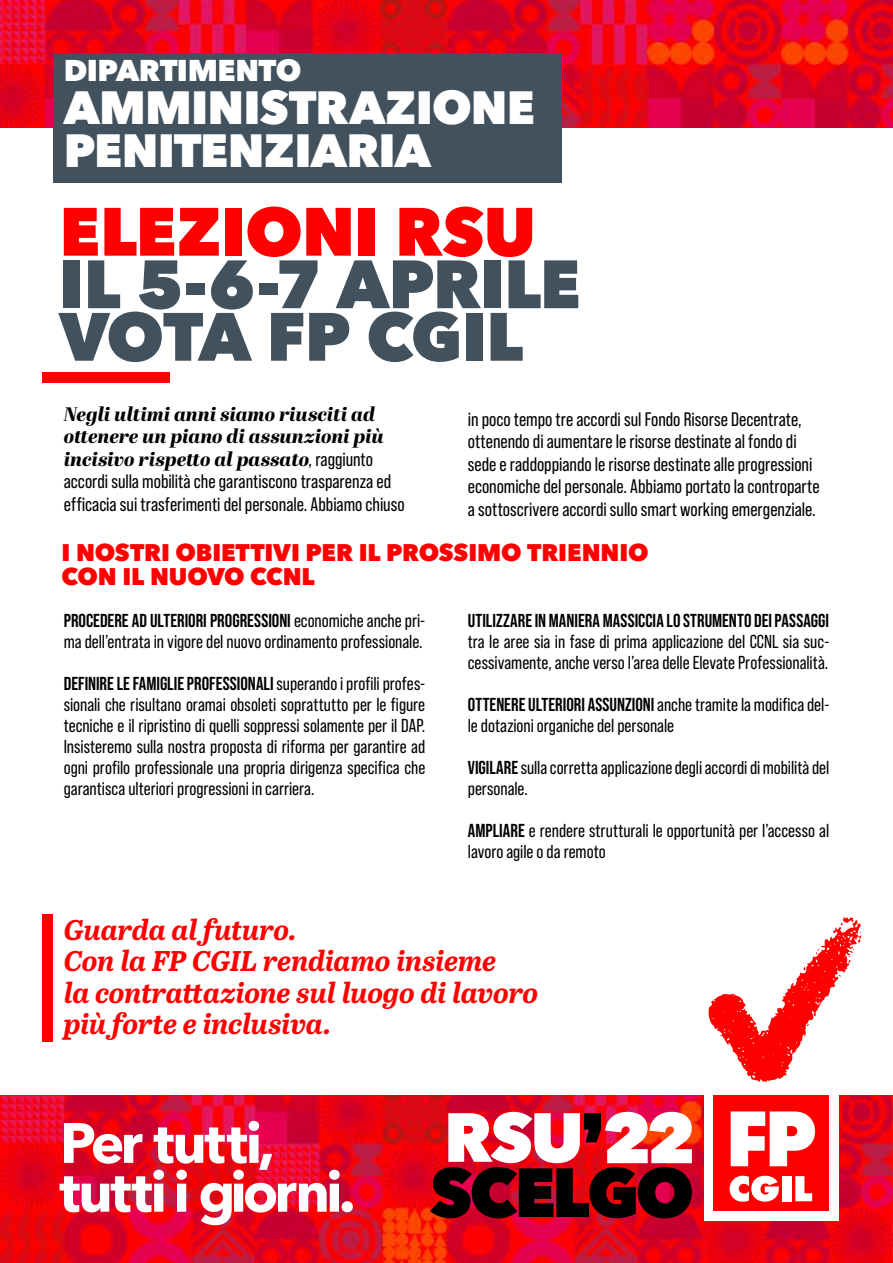
<style>
.page{position:relative;width:893px;height:1263px;background:#fff}
.page>*{position:absolute;margin:0;border:0;box-sizing:border-box;transform-origin:0 0}
.t1{font:800 67.5px/52.5px "Avenir Next";letter-spacing:-.015em;color:#42515e}
.t2{font:800 67.5px "Avenir Next";letter-spacing:-.01em;color:#f00}
.t3{font:800 46.5px/43.2px "Avenir Next";letter-spacing:-.02em;color:#fff}
.t4{font:800 30px "Avenir Next";letter-spacing:-.02em;color:#fff}
.t5{font:italic 700 28.5px/31.5px "Abril Text";letter-spacing:-.005em;color:#f00}
.t6{font:800 24px/24px "Avenir Next";letter-spacing:-.005em;color:#f00}
.t7{font:19.5px/22.5px "Bebas Neue Pro";color:#000}
.t8{font:italic 800 19.5px/22.5px "Abril Display";letter-spacing:-.005em;color:#000}
.t9{font:18.75px/21px "Bebas Neue Pro";color:#000}
.t10{font:700 18.75px "Bebas Neue Pro";letter-spacing:.005em;color:#000}
.s1{font-family:"Bebas Neue Pro";font-weight:400;font-style:normal}
.s2{font-weight:700}
</style>
<div class="page">
<img style="left:0;top:0;width:893px;height:128px">
<img style="left:0;top:1096px;width:893px;height:167px">
<svg style="left:430px;top:1112px;width:262px;height:106px"></svg>
<div style="left:704px;top:1071px;width:134px;height:149px;background:#fff"></div>
<div style="left:713px;top:1096px;width:115px;height:115px;background:#f00"></div>
<svg style="left:730px;top:1176px;width:49px;height:26px"></svg>
<div style="left:782px;top:1176px;width:9px;height:25px;background:#fff"></div>
<svg style="left:795px;top:1176px;width:17px;height:25px"></svg>
<svg style="left:731px;top:1111px;width:84px;height:55px"></svg>
<svg style="left:708px;top:917px;width:153px;height:165px"></svg>
<svg style="left:60px;top:1121px;width:293px;height:104px"></svg>
<div style="left:43px;top:914px;width:10px;height:128px;background:#f00"></div>
<div style="left:43px;top:372px;width:127px;height:11px;background:#f00"></div>
<div style="left:53px;top:53px;width:508px;height:130px;background:#42515e"></div>
<h3 class="t4" style="left:64px;top:52px;width:239px">DIPARTIMENTO</h3>
<h2 class="t3" style="left:64px;top:86px;width:472px">AMMINISTRAZIONE<br>PENITENZIARIA</h2>
<h1 class="t2" style="left:59px;top:190px;width:478px">ELEZIONI RSU</h1>
<h1 class="t1" style="left:59px;top:258px;width:523px">IL 5-6-7 APRILE<br>VOTA FP CGIL</h1>
<p class="t8" style="left:64px;top:404px;width:321px">Negli ultimi anni siamo riusciti ad ottenere un piano di assunzioni più incisivo rispetto al passato<span class="s1">, raggiunto</span></p>
<p class="t7" style="left:64px;top:470px;width:342px">accordi sulla mobilità che garantiscono trasparenza ed efficacia sui trasferimenti del personale. Abbiamo chiuso</p>
<p class="t7" style="left:468px;top:408px;width:353px">in poco tempo tre accordi sul Fondo Risorse Decentrate, ottenendo di aumentare le risorse destinate al fondo di sede e raddoppiando le risorse destinate alle progressioni economiche del personale. Abbiamo portato la controparte a sottoscrivere accordi sullo smart working emergenziale.</p>
<p class="t6" style="left:62px;top:541px;width:589px">I NOSTRI OBIETTIVI PER IL PROSSIMO TRIENNIO<br>CON IL NUOVO CCNL</p>
<p class="t9" style="left:64px;top:610px;width:363px"><span class="s2">PROCEDERE AD ULTERIORI PROGRESSIONI</span> economiche anche pri&shy;ma dell’entrata in vigore del nuovo ordinamento professionale.</p>
<p class="t9" style="left:64px;top:673px;width:363px;text-align:justify"><span class="s2">DEFINIRE LE FAMIGLIE PROFESSIONALI</span> superando i profili profes&shy;sionali che risultano oramai obsoleti soprattutto per le figure tecniche e il ripristino di quelli soppressi solamente per il DAP.<br>Insisteremo sulla nostra proposta di riforma per garantire ad ogni profilo professionale una propria dirigenza specifica che garantisca ulteriori progressioni in carriera.</p>
<p class="t10" style="left:468px;top:610px;width:363px">UTILIZZARE IN MANIERA MASSICCIA LO STRUMENTO DEI PASSAGGI</p>
<p class="t9" style="left:468px;top:631px;width:363px">tra le aree sia in fase di prima applicazione del CCNL sia suc&shy;cessivamente, anche verso l’area delle Elevate Professionalità.</p>
<p class="t9" style="left:468px;top:694px;width:363px"><span class="s2">OTTENERE ULTERIORI ASSUNZIONI</span> anche tramite la modifica del&shy;le dotazioni organiche del personale</p>
<p class="t9" style="left:468px;top:757px;width:363px"><span class="s2">VIGILARE</span> sulla corretta applicazione degli accordi di mobilità del personale.</p>
<p class="t9" style="left:468px;top:820px;width:363px"><span class="s2">AMPLIARE</span> e rendere strutturali le opportunità per l’accesso al lavoro agile o da remoto</p>
<h3 class="t5" style="left:64px;top:913px;width:476px">Guarda al futuro.<br>Con la FP CGIL rendiamo insieme<br>la contrattazione sul luogo di lavoro più forte e inclusiva.</h3>
</div>
